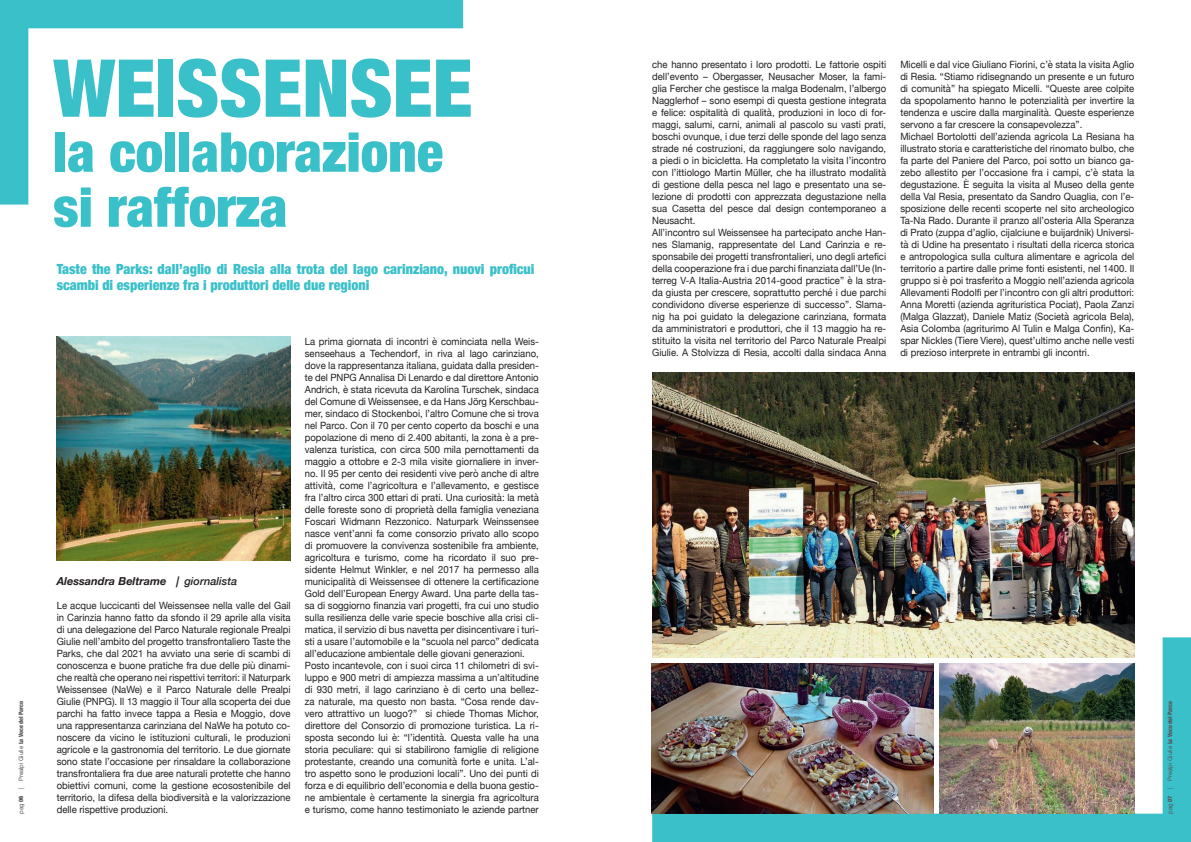
<style>
.page{position:relative;width:1191px;height:842px;background:#fff}
.page>*{position:absolute;margin:0;border:0;box-sizing:border-box;transform-origin:0 0}
.t1{font:900 condensed 80px "Helvetica Neue";color:#3ac0c9}
.t2{font:900 condensed 55px "Helvetica Neue";color:#3ac0c9}
.t3{font:900 condensed 14px/16px "Helvetica Neue";color:#3ac0c9}
.t4{font:italic 700 11px "Helvetica Neue";color:#231f20}
.t5{font:10px/12px "Helvetica Neue";color:#231f20;text-align:justify;scale:.95 1}
.t6{font:6px "Helvetica Neue";color:#57585a}
.s1{font-weight:900;font-stretch:condensed}
.s2{font-weight:500}
</style>
<div class="page">
<svg style="left:652px;top:637px;width:539px;height:205px;fill:#3ac0c9"></svg>
<img style="left:57px;top:337px;width:234px;height:223px">
<img style="left:652px;top:372px;width:482px;height:286px">
<svg style="left:0;top:0;width:463px;height:205px"></svg>
<img style="left:652px;top:663px;width:281px;height:150px">
<img style="left:939px;top:663px;width:195px;height:151px">
<p class="t6" style="left:17px;top:814px;width:115px;rotate:-90deg">pag <span class="s1">06</span> | Prealpi Giulie <span class="s1">La Voce del Parco</span></p>
<p class="t1" style="left:53px;top:22px;width:421px">WEISSENSEE</p>
<p class="t2" style="left:53px;top:107px;width:391px">la collaborazione</p>
<p class="t2" style="left:53px;top:162px;width:236px">si rafforza</p>
<p class="t3" style="left:57px;top:261px;width:479px">Taste the Parks: dall’aglio di Resia alla trota del lago carinziano, nuovi proficui scambi di esperienze fra i produttori delle due regioni</p>
<p class="t4" style="left:57px;top:572px;width:182px">Alessandra Beltrame | <span class="s2">giornalista</span></p>
<p class="t5" style="left:57px;top:600px;width:248px">Le acque luccicanti del Weissensee nella valle del Gail in Carinzia hanno fatto da sfondo il 29 aprile alla visita di una delegazione del Parco Naturale regionale Prealpi Giulie nell’ambito del progetto transfrontaliero Taste the Parks, che dal 2021 ha avviato una serie di scambi di conoscenza e buone pratiche fra due delle più dinami&shy;che realtà che operano nei rispettivi territori: il Naturpark Weissensee (NaWe) e il Parco Naturale delle Prealpi Giulie (PNPG). Il 13 maggio il Tour alla scoperta dei due parchi ha fatto invece tappa a Resia e Moggio, dove una rappresentanza carinziana del NaWe ha potuto co&shy;noscere da vicino le istituzioni culturali, le produzioni agricole e la gastronomia del territorio. Le due giornate sono state l’occasione per rinsaldare la collaborazione transfrontaliera fra due aree naturali protette che hanno obiettivi comuni, come la gestione ecosostenibile del territorio, la difesa della biodiversità e la valorizzazione delle rispettive produzioni.</p>
<p class="t5" style="left:305px;top:336px;width:248px">La prima giornata di incontri è cominciata nella Weis&shy;senseehaus a Techendorf, in riva al lago carinziano, dove la rappresentanza italiana, guidata dalla presiden&shy;te del PNPG Annalisa Di Lenardo e dal direttore Antonio Andrich, è stata ricevuta da Karolina Turschek, sindaca del Comune di Weissensee, e da Hans Jörg Kerschbau&shy;mer, sindaco di Stockenboi, l’altro Comune che si trova nel Parco. Con il 70 per cento coperto da boschi e una popolazione di meno di 2.400 abitanti, la zona è a pre&shy;valenza turistica, con circa 500 mila pernottamenti da maggio a ottobre e 2-3 mila visite giornaliere in inver&shy;no. Il 95 per cento dei residenti vive però anche di altre attività, come l’agricoltura e l’allevamento, e gestisce fra l’altro circa 300 ettari di prati. Una curiosità: la metà delle foreste sono di proprietà della famiglia veneziana Foscari Widmann Rezzonico. Naturpark Weinssensee nasce vent’anni fa come consorzio privato allo scopo di promuovere la convivenza sostenibile fra ambiente, agricoltura e turismo, come ha ricordato il suo pre&shy;sidente Helmut Winkler, e nel 2017 ha permesso alla municipalità di Weissensee di ottenere la certificazione Gold dell’European Energy Award. Una parte della tas&shy;sa di soggiorno finanzia vari progetti, fra cui uno studio sulla resilienza delle varie specie boschive alla crisi cli&shy;matica, il servizio di bus navetta per disincentivare i turi&shy;sti a usare l’automobile e la “scuola nel parco” dedicata all’educazione ambientale delle giovani generazioni.</p>
<p class="t5" style="left:305px;top:660px;width:248px">Posto incantevole, con i suoi circa 11 chilometri di svi&shy;luppo e 900 metri di ampiezza massima a un’altitudine di 930 metri, il lago carinziano è di certo una bellez&shy;za naturale, ma questo non basta. “Cosa rende dav&shy;vero attrattivo un luogo?” si chiede Thomas Michor, direttore del Consorzio di promozione turistica. La ri&shy;sposta secondo lui è: “l’identità. Questa valle ha una storia peculiare: qui si stabilirono famiglie di religione protestante, creando una comunità forte e unita. L’al&shy;tro aspetto sono le produzioni locali”. Uno dei punti di forza e di equilibrio dell’economia e della buona gestio&shy;ne ambientale è certamente la sinergia fra agricoltura e turismo, come hanno testimoniato le aziende partner</p>
<p class="t5" style="left:652px;top:59px;width:248px">che hanno presentato i loro prodotti. Le fattorie ospiti dell’evento – Obergasser, Neusacher Moser, la fami&shy;glia Fercher che gestisce la malga Bodenalm, l’albergo Nagglerhof – sono esempi di questa gestione integrata e felice: ospitalità di qualità, produzioni in loco di for&shy;maggi, salumi, carni, animali al pascolo su vasti prati, boschi ovunque, i due terzi delle sponde del lago senza strade né costruzioni, da raggiungere solo navigando, a piedi o in bicicletta. Ha completato la visita l’incontro con l’ittiologo Martin Müller, che ha illustrato modalità di gestione della pesca nel lago e presentato una se&shy;lezione di prodotti con apprezzata degustazione nella sua Casetta del pesce dal design contemporaneo a Neusacht.</p>
<p class="t5" style="left:652px;top:227px;width:248px">All’incontro sul Weissensee ha partecipato anche Han&shy;nes Slamanig, rappresentate del Land Carinzia e re&shy;sponsabile dei progetti transfrontalieri, uno degli artefici della cooperazione fra i due parchi finanziata dall’Ue (In&shy;terreg V-A Italia-Austria 2014-good practice” è la stra&shy;da giusta per crescere, soprattutto perché i due parchi condividono diverse esperienze di successo”. Slama&shy;nig ha poi guidato la delegazione carinziana, formata da amministratori e produttori, che il 13 maggio ha re&shy;stituito la visita nel territorio del Parco Naturale Prealpi Giulie. A Stolvizza di Resia, accolti dalla sindaca Anna</p>
<p class="t5" style="left:900px;top:59px;width:248px">Micelli e dal vice Giuliano Fiorini, c’è stata la visita Aglio di Resia. “Stiamo ridisegnando un presente e un futuro di comunità” ha spiegato Micelli. “Queste aree colpite da spopolamento hanno le potenzialità per invertire la tendenza e uscire dalla marginalità. Queste esperienze servono a far crescere la consapevolezza”.</p>
<p class="t5" style="left:900px;top:131px;width:248px">Michael Bortolotti dell’azienda agricola La Resiana ha illustrato storia e caratteristiche del rinomato bulbo, che fa parte del Paniere del Parco, poi sotto un bianco ga&shy;zebo allestito per l’occasione fra i campi, c’è stata la degustazione. È seguita la visita al Museo della gente della Val Resia, presentato da Sandro Quaglia, con l’e&shy;sposizione delle recenti scoperte nel sito archeologico Ta-Na Rado. Durante il pranzo all’osteria Alla Speranza di Prato (zuppa d’aglio, cijalciune e buijardnik) Universi&shy;tà di Udine ha presentato i risultati della ricerca storica e antropologica sulla cultura alimentare e agricola del territorio a partire dalle prime fonti esistenti, nel 1400. Il gruppo si è poi trasferito a Moggio nell’azienda agricola Allevamenti Rodolfi per l’incontro con gli altri produttori:<br>Anna Moretti (azienda agrituristica Pociat), Paola Zanzi (Malga Glazzat), Daniele Matiz (Società agricola Bela), Asia Colomba (agriturimo Al Tulin e Malga Confin), Ka&shy;spar Nickles (Tiere Viere), quest’ultimo anche nelle vesti di prezioso interprete in entrambi gli incontri.</p>
<p class="t6" style="left:1165px;top:814px;width:115px;rotate:-90deg">pag <span class="s1">07</span> | Prealpi Giulie <span class="s1">La Voce del Parco</span></p>
</div>
